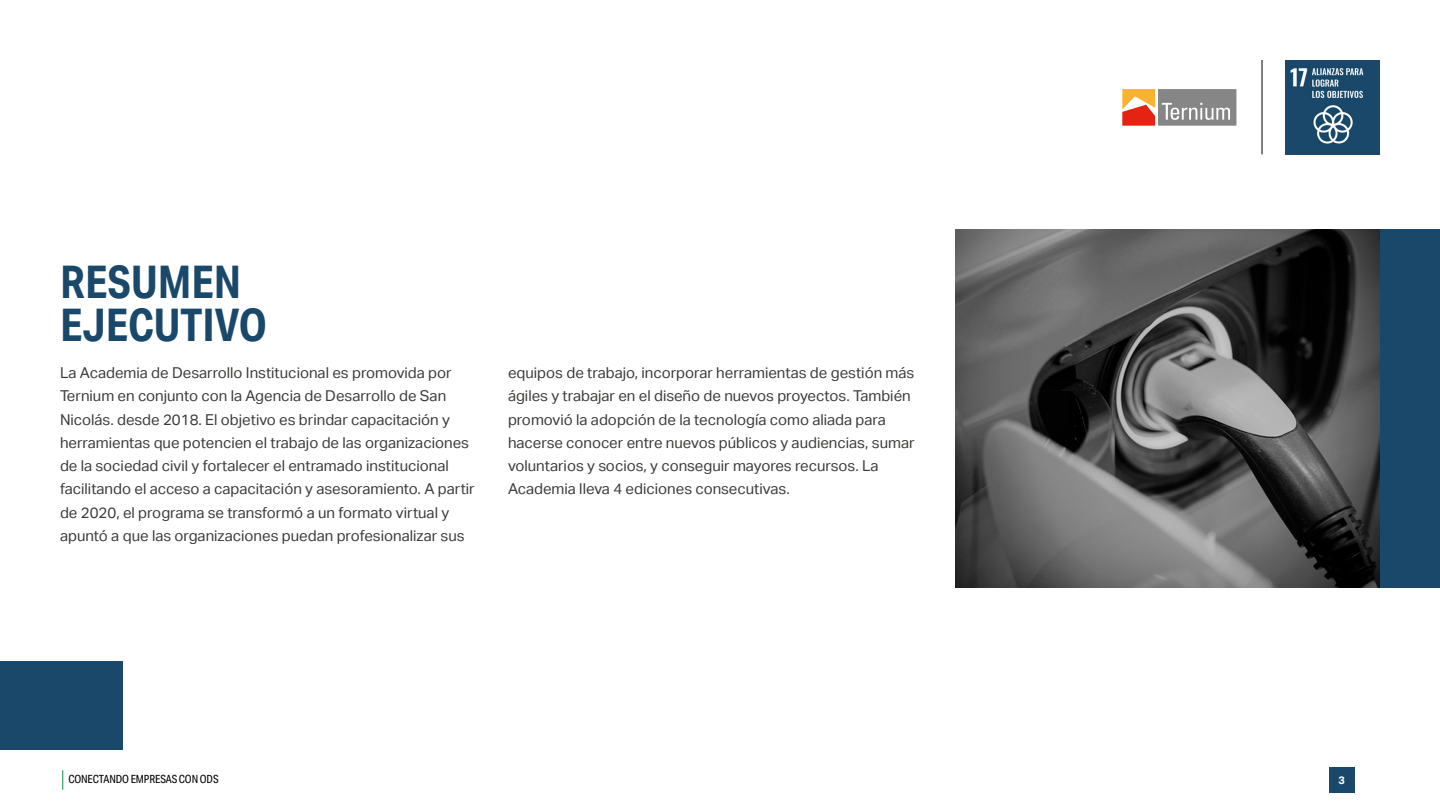
<style>
.page{position:relative;width:1440px;height:810px;background:#fff}
.page>*{position:absolute;margin:0;border:0;box-sizing:border-box;transform-origin:0 0}
.t1{font:700 45px/42.8px "Aktiv Grotesk Cd";color:#19486a}
.t2{font:15px/23.2px "Aktiv Grotesk";color:#3c3c3b}
.t3{font:11.25px "Aktiv Grotesk Cd";letter-spacing:-.01em;color:#000}
.t4{font:700 10.88px "Aktiv Grotesk";color:#fff}
</style>
<div class="page">
<svg style="left:62px;top:770px;width:1px;height:20px"></svg>
<div style="left:1329px;top:767px;width:25px;height:26px;background:#19486a"></div>
<img style="left:1285px;top:60px;width:95px;height:95px">
<hr style="left:1262px;top:60px;width:1px;height:94px;background:#000">
<svg style="left:1122px;top:89px;width:114px;height:37px;background:#b39282"></svg>
<img style="left:956px;top:229px;width:424px;height:359px">
<div style="left:0;top:661px;width:123px;height:89px;background:#19486a"></div>
<div style="left:1380px;top:229px;width:60px;height:359px;background:#19486a"></div>
<h1 class="t1" style="left:60px;top:260px;width:209px">RESUMEN<br>EJECUTIVO</h1>
<p class="t2" style="left:60px;top:361px;width:416px">La Academia de Desarrollo Institucional es promovida por Ternium en conjunto con la Agencia de Desarrollo de San Nicolás. desde 2018. El objetivo es brindar capacitación y herramientas que potencien el trabajo de las organizaciones de la sociedad civil y fortalecer el entramado institucional facilitando el acceso a capacitación y asesoramiento. A partir de 2020, el programa se transformó a un formato virtual y apuntó a que las organizaciones puedan profesionalizar sus</p>
<p class="t2" style="left:508px;top:361px;width:408px">equipos de trabajo, incorporar herramientas de gestión más ágiles y trabajar en el diseño de nuevos proyectos. También promovió la adopción de la tecnología como aliada para hacerse conocer entre nuevos públicos y audiencias, sumar voluntarios y socios, y conseguir mayores recursos. La Academia lleva 4 ediciones consecutivas.</p>
<p class="t3" style="left:68px;top:773px;width:152px">CONECTANDO EMPRESAS CON ODS</p>
<p class="t4" style="left:1338px;top:774px;width:8px">3</p>
</div>
